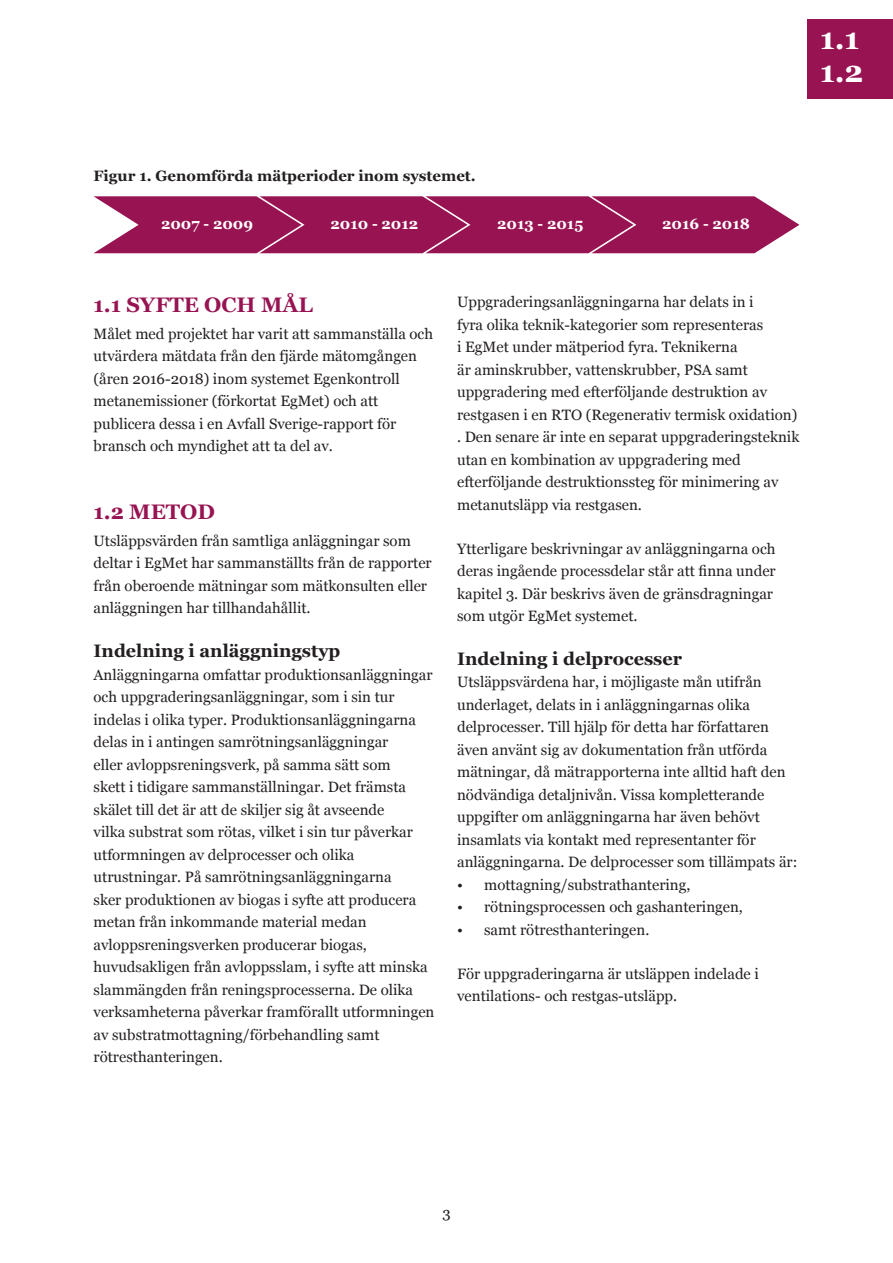
<style>
.page{position:relative;width:893px;height:1263px;background:#fff}
.page>*{position:absolute;margin:0;border:0;box-sizing:border-box;transform-origin:0 0}
.t1{font:700 30px/33px "Georgia";color:#fff}
.t2{font:700 21px "Georgia";color:#971351}
.t3{font:700 18px "Georgia";color:#231f20}
.t4{font:15px/22.5px "Georgia";color:#231f20}
.t5{font:700 15px "Georgia";color:#231f20}
.t6{font:700 15px "Georgia";color:#fff}
</style>
<div class="page">
<svg style="left:94px;top:196px;width:705px;height:57px;background:#9f255e"></svg>
<div style="left:808px;top:19px;width:85px;height:79px;background:#971351"></div>
<h1 class="t1" style="left:820px;top:21px;width:45px">1.1<br>1.2</h1>
<p class="t5" style="left:94px;top:165px;width:384px">Figur 1. Genomförda mätperioder inom systemet.</p>
<p class="t6" style="left:161px;top:212px;width:94px">2007 - 2009</p>
<p class="t6" style="left:330px;top:212px;width:89px">2010 - 2012</p>
<p class="t6" style="left:497px;top:212px;width:88px">2013 - 2015</p>
<p class="t6" style="left:662px;top:212px;width:89px">2016 - 2018</p>
<h2 class="t2" style="left:94px;top:289px;width:221px">1.1 SYFTE OCH MÅL</h2>
<p class="t4" style="left:94px;top:322px;width:341px">Målet med projektet har varit att sammanställa och utvärdera mätdata från den fjärde mätomgången (åren 2016-2018) inom systemet Egenkontroll metanemissioner (förkortat EgMet) och att publicera dessa i en Avfall Sverige-rapport för bransch och myndighet att ta del av.</p>
<h2 class="t2" style="left:94px;top:496px;width:123px">1.2 METOD</h2>
<p class="t4" style="left:94px;top:529px;width:340px">Utsläppsvärden från samtliga anläggningar som deltar i EgMet har sammanställts från de rapporter från oberoende mätningar som mätkonsulten eller anläggningen har tillhandahållit.</p>
<p class="t3" style="left:94px;top:637px;width:248px">Indelning i anläggningstyp</p>
<p class="t4" style="left:94px;top:663px;width:342px">Anläggningarna omfattar produktionsanläggningar och uppgraderingsanläggningar, som i sin tur indelas i olika typer. Produktionsanläggningarna delas in i antingen samrötningsanläggningar<br>eller avloppsreningsverk, på samma sätt som<br>skett i tidigare sammanställningar. Det främsta skälet till det är att de skiljer sig åt avseende<br>vilka substrat som rötas, vilket i sin tur påverkar utformningen av delprocesser och olika utrustningar. På samrötningsanläggningarna<br>sker produktionen av biogas i syfte att producera metan från inkommande material medan avloppsreningsverken producerar biogas, huvudsakligen från avloppsslam, i syfte att minska slammängden från reningsprocesserna. De olika verksamheterna påverkar framförallt utformningen av substratmottagning/förbehandling samt rötresthanteringen.</p>
<p class="t4" style="left:457px;top:290px;width:344px">Uppgraderingsanläggningarna har delats in i<br>fyra olika teknik-kategorier som representeras<br>i EgMet under mätperiod fyra. Teknikerna<br>är aminskrubber, vattenskrubber, PSA samt uppgradering med efterföljande destruktion av restgasen i en RTO (Regenerativ termisk oxidation) . Den senare är inte en separat uppgraderingsteknik utan en kombination av uppgradering med efterföljande destruktionssteg för minimering av metanutsläpp via restgasen.</p>
<p class="t4" style="left:457px;top:537px;width:320px">Ytterligare beskrivningar av anläggningarna och deras ingående processdelar står att finna under kapitel 3. Där beskrivs även de gränsdragningar som utgör EgMet systemet.</p>
<p class="t3" style="left:457px;top:645px;width:227px">Indelning i delprocesser</p>
<p class="t4" style="left:457px;top:670px;width:342px">Utsläppsvärdena har, i möjligaste mån utifrån underlaget, delats in i anläggningarnas olika delprocesser. Till hjälp för detta har författaren även använt sig av dokumentation från utförda mätningar, då mätrapporterna inte alltid haft den nödvändiga detaljnivån. Vissa kompletterande uppgifter om anläggningarna har även behövt insamlats via kontakt med representanter för anläggningarna. De delprocesser som tillämpats är:</p>
<p class="t4" style="left:457px;top:873px;width:235px">• mottagning/substrathantering,</p>
<p class="t4" style="left:457px;top:895px;width:287px">• rötningsprocessen och gashanteringen,</p>
<p class="t4" style="left:457px;top:918px;width:194px">• samt rötresthanteringen.</p>
<p class="t4" style="left:457px;top:962px;width:303px">För uppgraderingarna är utsläppen indelade i ventilations- och restgas-utsläpp.</p>
<p class="t4" style="left:442px;top:1201px;width:10px">3</p>
</div>
